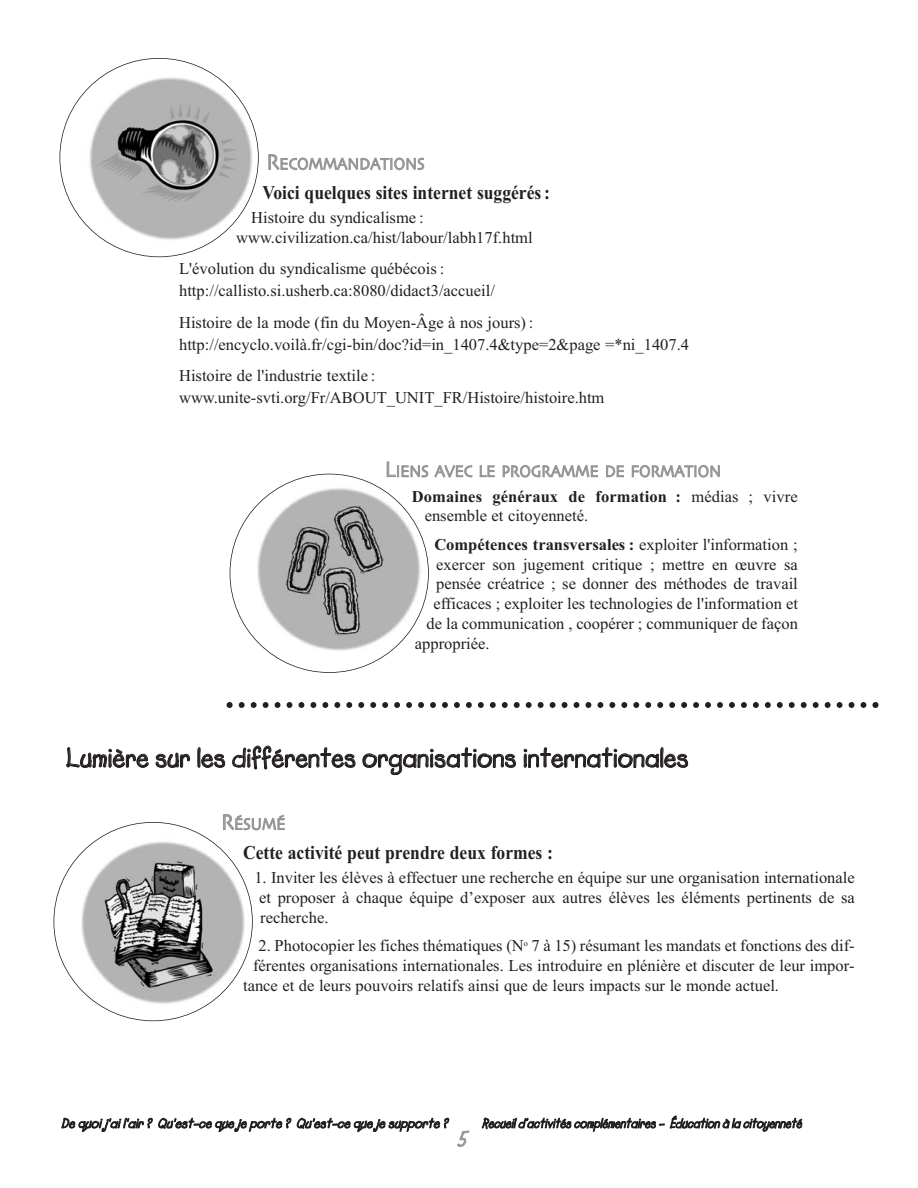
<style>
.page{position:relative;width:918px;height:1188px;background:#fff}
.page>*{position:absolute;margin:0;border:0;box-sizing:border-box;transform-origin:0 0}
.t1{font:700 27px "Lemonade ICG";color:#231f20}
.t2{font:italic 700 21px "Lemonade ICG";color:#939598}
.t3{font:700 19.5px "Times New Roman";color:#231f20;scale:.9 1}
.t4{font:16.8px "Skia";letter-spacing:-.005em;color:#939598;scale:.9 1}
.t5{font:16.5px/19.8px "Times New Roman";color:#231f20}
.t6{font:700 16.5px "Times New Roman";color:#231f20}
.t7{font:italic 700 13.5px "Lemonade ICG";color:#231f20}
.t8{font:italic 700 13.5px "Lemonade ICG";color:#231f20;scale:.9 1}
.s1{font-size:22.5px}
.s2{font-weight:700}
.s3{font-weight:400}
</style>
<div class="page">
<img style="left:246px;top:479px;width:182px;height:178px">
<img style="left:80px;top:70px;width:178px;height:179px">
<img style="left:70px;top:830px;width:181px;height:185px">
<svg style="left:227px;top:702px;width:651px;height:6px"></svg>
<p class="t4" style="left:267px;top:157px;width:177px"><span class="s1">R</span>ECOMMANDATIONS</p>
<p class="t3" style="left:262px;top:186px;width:321px">Voici quelques sites internet suggérés :</p>
<p class="t5" style="left:236px;top:210px;width:298px;text-indent:15px">Histoire du syndicalisme : www.civilization.ca/hist/labour/labh17f.html</p>
<p class="t5" style="left:179px;top:260px;width:317px;line-height:21.9px">L'évolution du syndicalisme québécois : http://callisto.si.usherb.ca:8080/didact3/accueil/</p>
<p class="t5" style="left:179px;top:313px;width:512px;line-height:21.9px">Histoire de la mode (fin du Moyen-Âge à nos jours) : http://encyclo.voilà.fr/cgi-bin/doc?id=in_1407.4&amp;type=2&amp;page =*ni_1407.4</p>
<p class="t5" style="left:179px;top:366px;width:427px;line-height:21.9px">Histoire de l'industrie textile : www.unite-svti.org/Fr/ABOUT_UNIT_FR/Histoire/histoire.htm</p>
<p class="t4" style="left:385px;top:465px;width:375px"><span class="s1">L</span>IENS AVEC LE PROGRAMME DE FORMATION</p>
<p class="t5" style="left:425px;top:488px;width:375px;text-indent:-13px"><span class="s2">Domaines généraux de formation :</span> médias ; vivre ensemble et citoyenneté.</p>
<p class="t6" style="left:434px;top:539px;width:365px">Compétences transversales : <span class="s3">exploiter l'information ;</span></p>
<p class="t5" style="left:436px;top:556px;width:363px">exercer son jugement critique ; mettre en œuvre sa</p>
<p class="t5" style="left:436px;top:575px;width:363px">pensée créatrice ; se donner des méthodes de travail</p>
<p class="t5" style="left:433px;top:595px;width:366px">efficaces ; exploiter les technologies de l'information et</p>
<p class="t5" style="left:427px;top:615px;width:373px">de la communication , coopérer ; communiquer de façon</p>
<p class="t5" style="left:415px;top:635px;width:76px">appropriée.</p>
<h1 class="t1" style="left:66px;top:747px;width:624px">Lumière sur les différentes organisations internationales</h1>
<p class="t4" style="left:221px;top:818px;width:73px"><span class="s1">R</span>ÉSUMÉ</p>
<p class="t3" style="left:243px;top:846px;width:346px">Cette activité peut prendre deux formes :</p>
<p class="t5" style="left:254px;top:870px;width:602px;text-align:justify">1. Inviter les élèves à effectuer une recherche en équipe sur une organisation internationale et proposer à chaque équipe d’exposer aux autres élèves les éléments pertinents de sa recherche.</p>
<p class="t5" style="left:259px;top:938px;width:598px">2. Photocopier les fiches thématiques (N<sup>o</sup> 7 à 15) résumant les mandats et fonctions des dif-</p>
<p class="t5" style="left:253px;top:957px;width:603px">férentes organisations internationales. Les introduire en plénière et discuter de leur impor-</p>
<p class="t5" style="left:243px;top:977px;width:537px">tance et de leurs pouvoirs relatifs ainsi que de leurs impacts sur le monde actuel.</p>
<p class="t7" style="left:61px;top:1118px;width:391px">De quoij 'ail'air ? Qu'est-ce que je porte ? Qu'est-ce que je supporte ?</p>
<p class="t8" style="left:482px;top:1118px;width:360px">Recueild’activités complémentaires – Éducation à la citoyenneté</p>
<p class="t2" style="left:457px;top:1131px;width:16px">5</p>
</div>
